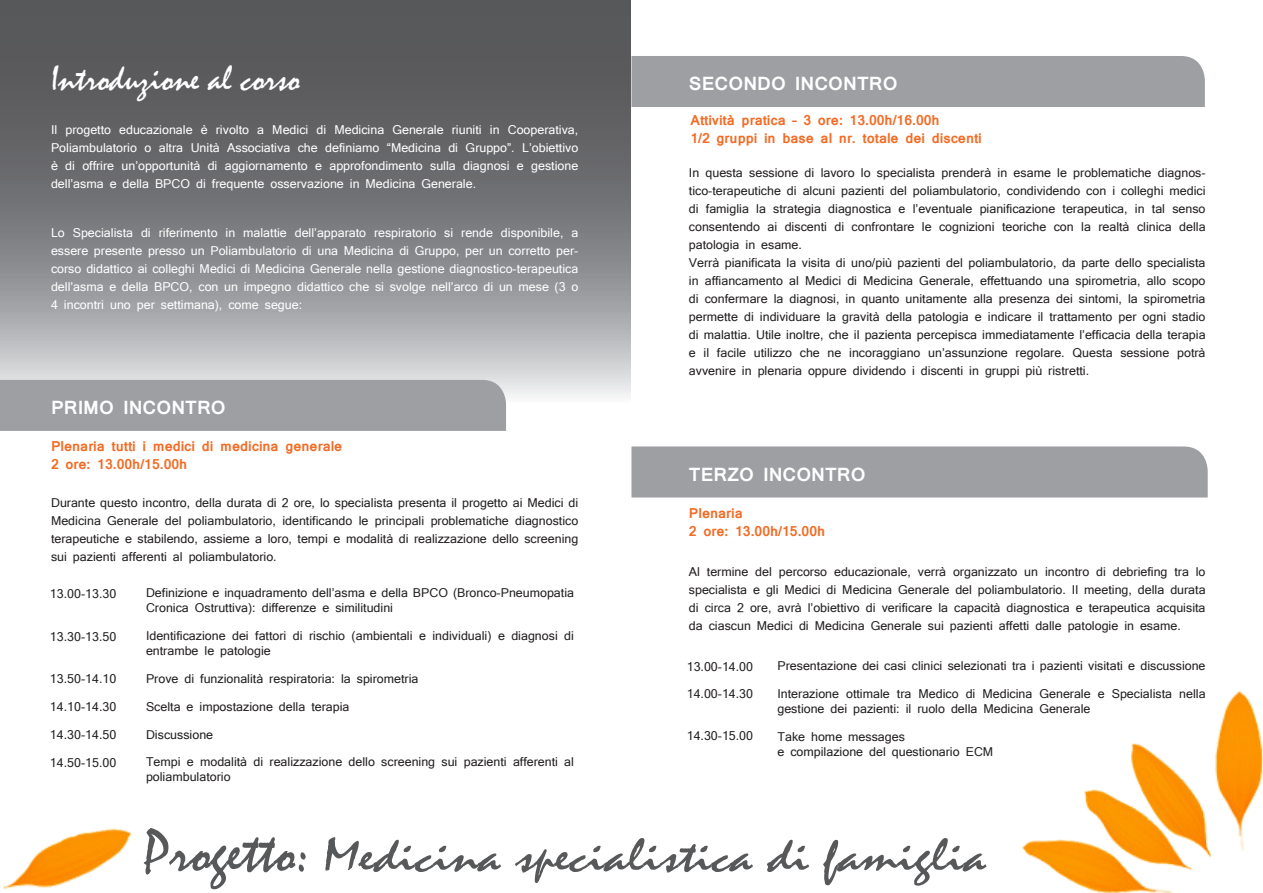
<style>
.page{position:relative;width:1263px;height:893px;background:#fff}
.page>*{position:absolute;margin:0;border:0;box-sizing:border-box;transform-origin:0 0}
.t1{font:48px "Mistral";color:#57585a;scale:1.25 1}
.t2{font:36px "Mistral";color:#fff}
.t3{font:700 18px "Mangal";color:#fff}
.t4{font:700 13.5px/18px "Mangal";color:#f36c26}
.t5{font:12px/18px "Mangal";color:#231f20}
.t6{font:12px/18px "Mangal";color:#fff;text-align:justify}
.s1{font-size:60px}
</style>
<div class="page">
<img style="left:1022px;top:691px;width:241px;height:202px">
<img style="left:2px;top:828px;width:130px;height:61px">
<svg style="left:0;top:0;width:630px;height:397px;background:#7d7e81"></svg>
<div style="left:0;top:380px;width:506px;height:51px;background:#9d9fa3"></div>
<div style="left:631px;top:56px;width:574px;height:51px;background:#9d9fa3"></div>
<div style="left:631px;top:446px;width:577px;height:51px;background:#9d9fa3"></div>
<h2 class="t2" style="left:51px;top:57px;width:250px">Introduzione al corso</h2>
<p class="t6" style="left:51px;top:121px;width:529px">I l progetto educazionale è rivolto a Medici di Medicina Generale riuniti in Cooperativa, Poliambulatorio o altra U nità Associativa che definiamo “Medicina di Gruppo”. L’obiettivo è di offrire un’opportunità di aggiornamento e approfondimento sulla diagnosi e gestione dell’asma e della BPCO</p>
<p class="t6" style="left:196px;top:175px;width:281px">di frequente osservazione in Medicina Generale.</p>
<p class="t6" style="left:51px;top:224px;width:529px">Lo Specialista di riferimento in malattie dell’apparato respiratorio si rende disponibile, a essere presente presso un Poliambulatorio di una Medicina di Gruppo, per un corretto per&shy;corso didattico ai colleghi Medici di Medicina Generale nella gestione diagnostico-terapeutica dell’asma e della BPCO</p>
<p class="t6" style="left:51px;top:278px;width:529px;text-indent:138px">, con un impegno didattico che si svolge nell’arco di un mese (3 o<br>4 incontri uno per settimana), come segue:</p>
<h3 class="t3" style="left:51px;top:391px;width:26px">Primo</h3>
<h3 class="t3" style="left:123px;top:391px;width:14px">incontro</h3>
<p class="t4" style="left:51px;top:436px;width:293px">Plenaria tutti i medici di medicina generale<br>2 ore: 13.00h/15.00h</p>
<p class="t5" style="left:51px;top:494px;width:529px;text-align:justify">Durante questo incontro, della durata di 2 ore, lo specialista presenta il progetto ai Medici di Medicina Generale del poliambulatorio, identificando le principali problematiche diagnostico terapeutiche e stabilendo, assieme a loro, tempi e modalità di realizzazione dello screening sui pazienti afferenti al poliambulatorio.</p>
<p class="t5" style="left:146px;top:584px;width:285px">Definizione e inquadramento dell’asma e della BPCO</p>
<p class="t5" style="left:453px;top:584px;width:123px">(Bronco-Pneumopatia</p>
<p class="t5" style="left:146px;top:599px;width:249px">Cronica Ostruttiva): differenze e similitudini</p>
<p class="t5" style="left:146px;top:629px;width:429px;line-height:15px">Identificazione dei fattori di rischio (ambientali e individuali) e diagnosi di entrambe le patologie</p>
<p class="t5" style="left:146px;top:670px;width:274px">Prove di funzionalità respiratoria: la spirometria</p>
<p class="t5" style="left:146px;top:698px;width:205px">Scelta e impostazione della terapia</p>
<p class="t5" style="left:146px;top:725px;width:69px">Discussione</p>
<p class="t5" style="left:146px;top:755px;width:430px;line-height:15px">Tempi e modalità di realizzazione dello screening sui pazienti afferenti al poliambulatorio</p>
<p class="t5" style="left:50px;top:585px;width:68px">13.00-13.30</p>
<p class="t5" style="left:50px;top:627px;width:68px">13.30-13.50</p>
<p class="t5" style="left:50px;top:670px;width:68px">13.50-14.10</p>
<p class="t5" style="left:50px;top:698px;width:68px">14.10-14.30</p>
<p class="t5" style="left:50px;top:726px;width:68px">14.30-14.50</p>
<p class="t5" style="left:50px;top:753px;width:68px">14.50-15.00</p>
<h3 class="t3" style="left:689px;top:67px;width:210px">SECONDO INCONTRO</h3>
<p class="t4" style="left:690px;top:111px;width:293px">Attività pratica – 3 ore: 13.00h/16.00h<br>1/2 gruppi in base al nr. totale dei discenti</p>
<p class="t5" style="left:689px;top:164px;width:518px">I n questa sessione di lavoro lo specialista prenderà in esame le problematiche diagnos&shy;tico-terapeutiche di alcuni pazienti del poliambulatorio, condividendo con i colleghi medici di famiglia la strategia diagnostica e l’eventuale pianificazione terapeutica, in tal senso consentendo ai discenti di confrontare le cognizioni teoriche con la realtà clinica della patologia in esame.<br>Verrà pianificata la visita di uno/più pazienti del poliambulatorio, da parte dello specialista in affiancamento al Medici di Medicina Generale, effettuando una spirometria, allo scopo di confermare la diagnosi, in quanto unitamente alla presenza dei sintomi, la spirometria permette di individuare la gravità della patologia e indicare il trattamento per ogni stadio di malattia. Utile inoltre, che il pazienta percepisca immediatamente l’efficacia della terapia e il facile utilizzo che ne incoraggiano un’assunzione regolare. Questa sessione potrà avvenire in plenaria oppure dividendo i discenti in gruppi più ristretti.</p>
<h3 class="t3" style="left:689px;top:458px;width:178px">TERZO INCONTRO</h3>
<p class="t4" style="left:689px;top:503px;width:138px">Plenaria<br>2 ore: 13.00h/15.00h</p>
<p class="t5" style="left:689px;top:563px;width:518px;text-align:justify">Al termine del percorso educazionale, verrà organizzato un incontro di debriefing tra lo specialista e gli Medici di Medicina Generale del poliambulatorio. I l meeting, della durata di circa 2 ore, avrà l’obiettivo di verificare la capacità diagnostica e terapeutica acquisita da ciascun Medici di Medicina Generale sui pazienti affetti dalle patologie in esame.</p>
<p class="t5" style="left:687px;top:658px;width:68px">13.00-14.00</p>
<p class="t5" style="left:687px;top:685px;width:68px">14.00-14.30</p>
<p class="t5" style="left:687px;top:727px;width:68px">14.30-15.00</p>
<p class="t5" style="left:777px;top:657px;width:430px">Presentazione dei casi clinici selezionati tra i pazienti visitati e discussione</p>
<p class="t5" style="left:777px;top:687px;width:430px;line-height:15px">I nterazione ottimale tra Medico di Medicina Generale e Specialista nella gestione dei pazienti: il ruolo della Medicina Generale</p>
<p class="t5" style="left:777px;top:729px;width:217px;line-height:15px">Take home messages<br>e compilazione del questionario ECM</p>
<h1 class="t1" style="left:144px;top:827px;width:676px"><span class="s1">Progetto:</span> Medicina specialistica di famiglia</h1>
</div>
